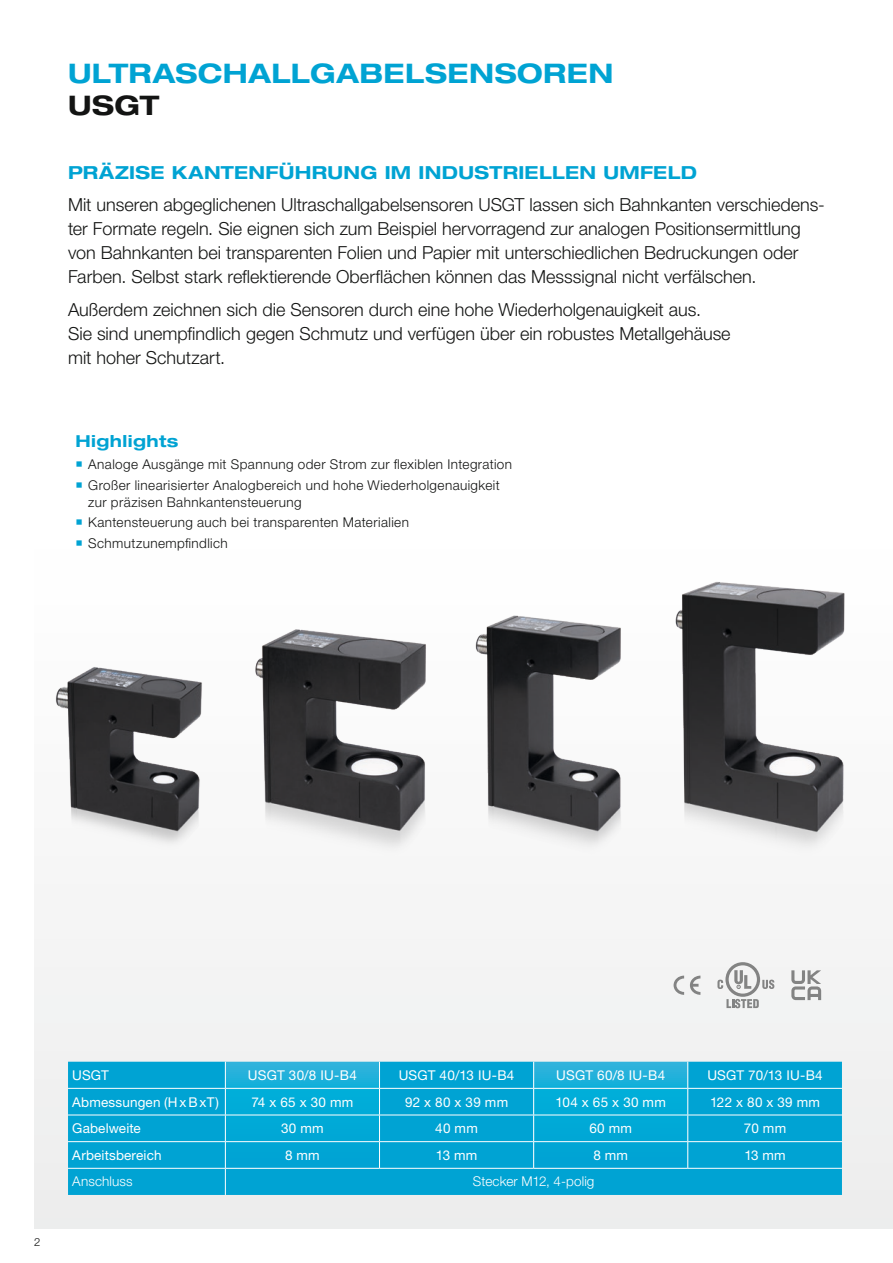
<style>
.page{position:relative;width:893px;height:1263px;background:#fff}
.page>*{position:absolute;margin:0;border:0;box-sizing:border-box;transform-origin:0 0}
.t1{font:700 expanded 27px "Helvetica Neue LTW1 G";letter-spacing:.02em;color:#00a3d3}
.t2{font:700 expanded 27px "Helvetica Neue LTW1 G";color:#131413}
.t3{font:300 18px/24px "Helvetica Neue LTW1 G";color:#131413}
.t4{font:700 expanded 18px "Helvetica Neue LTW1 G";letter-spacing:.02em;color:#00a3d3}
.t5{font:700 expanded 16.5px "Helvetica Neue LTW1 G";letter-spacing:.025em;color:#00a3d3}
.t6{font:300 13.5px/16.5px "Helvetica Neue LTW1 G";letter-spacing:.03em;color:#131413}
.t7{font:13.5px "Helvetica Neue LTW1 G";letter-spacing:.015em;color:#fff}
.t8{font:300 13.5px "Helvetica Neue LTW1 G";letter-spacing:.01em;color:#fff}
.t9{font:300 11.25px "Helvetica Neue LTW1 G";color:#131413}
.s1{color:#00a3d3}
</style>
<div class="page">
<div style="left:34px;top:517px;width:859px;height:712px;background:#f5f5f5"></div>
<div style="left:68px;top:1062px;width:774px;height:133px;background:#00a3d3"></div>
<hr style="left:379px;top:1088px;width:155px;height:1px;background:#fff">
<hr style="left:688px;top:1088px;width:154px;height:1px;background:#fff">
<hr style="left:379px;top:1114px;width:155px;height:1px;background:#fff">
<hr style="left:688px;top:1114px;width:154px;height:1px;background:#fff">
<hr style="left:68px;top:1088px;width:157px;height:1px;background:#fff">
<hr style="left:68px;top:1114px;width:157px;height:1px;background:#fff">
<hr style="left:68px;top:1141px;width:157px;height:1px;background:#fff">
<hr style="left:379px;top:1141px;width:155px;height:1px;background:#fff">
<hr style="left:688px;top:1141px;width:154px;height:1px;background:#fff">
<svg style="left:533px;top:1062px;width:155px;height:106px;background:#12aed8"></svg>
<hr style="left:68px;top:1168px;width:157px;height:1px;background:#fff">
<svg style="left:225px;top:1062px;width:155px;height:133px;background:#13add8"></svg>
<hr style="left:379px;top:1168px;width:155px;height:1px;background:#fff">
<hr style="left:534px;top:1168px;width:154px;height:1px;background:#fff">
<hr style="left:688px;top:1168px;width:154px;height:1px;background:#fff">
<img style="left:56px;top:667px;width:146px;height:175px">
<img style="left:475px;top:615px;width:146px;height:228px">
<img style="left:255px;top:629px;width:171px;height:216px">
<img style="left:665px;top:543px;width:208px;height:300px">
<svg style="left:717px;top:962px;width:57px;height:46px"></svg>
<svg style="left:674px;top:975px;width:26px;height:20px"></svg>
<svg style="left:791px;top:970px;width:30px;height:30px"></svg>
<h1 class="t1" style="left:68px;top:56px;width:547px">ULTRASCHALLGABELSENSOREN</h1>
<h1 class="t2" style="left:68px;top:87px;width:93px">USGT</h1>
<p class="t4" style="left:68px;top:160px;width:630px">PRÄZISE KANTENFÜHRUNG IM INDUSTRIELLEN UMFELD</p>
<p class="t3" style="left:68px;top:193px;width:758px">Mit unseren abgeglichenen Ultraschallgabelsensoren USGT lassen sich Bahnkanten verschiedens&shy;ter Formate regeln. Sie eignen sich zum Beispiel hervorragend zur analogen Positionsermittlung von Bahnkanten bei transparenten Folien und Papier mit unterschiedlichen Bedruckungen oder Farben. Selbst stark reflektierende Oberflächen können das Messsignal nicht verfälschen.</p>
<p class="t3" style="left:68px;top:297px;width:664px">Außerdem zeichnen sich die Sensoren durch eine hohe Wiederholgenauigkeit aus.<br>Sie sind unempfindlich gegen Schmutz und verfügen über ein robustes Metallgehäuse mit hoher Schutzart.</p>
<p class="t5" style="left:75px;top:430px;width:105px">Highlights</p>
<p class="t6" style="left:75px;top:456px;width:438px"><span class="s1">○</span> Analoge Ausgänge mit Spannung oder Strom zur flexiblen Integration</p>
<p class="t6" style="left:88px;top:477px;width:413px;text-indent:-13px"><span class="s1">○</span> Großer linearisierter Analogbereich und hohe Wiederholgenauigkeit zur präzisen Bahnkantensteuerung</p>
<p class="t6" style="left:75px;top:514px;width:335px"><span class="s1">○</span> Kantensteuerung auch bei transparenten Materialien</p>
<p class="t6" style="left:75px;top:535px;width:154px"><span class="s1">○</span> Schmutzunempfindlich</p>
<p class="t9" style="left:34px;top:1234px;width:8px">2</p>
<p class="t7" style="left:72px;top:1067px;width:38px">USGT</p>
<p class="t7" style="left:248px;top:1067px;width:110px">USGT 30/8 IU-B4</p>
<p class="t7" style="left:399px;top:1067px;width:117px">USGT 40/13 IU-B4</p>
<p class="t7" style="left:556px;top:1067px;width:111px">USGT 60/8 IU-B4</p>
<p class="t7" style="left:707px;top:1067px;width:117px">USGT 70/13 IU-B4</p>
<p class="t7" style="left:72px;top:1093px;width:148px">Abmessungen (H x B x T)</p>
<p class="t7" style="left:251px;top:1093px;width:104px">74 x 65 x 30 mm</p>
<p class="t7" style="left:405px;top:1093px;width:105px">92 x 80 x 39 mm</p>
<p class="t7" style="left:556px;top:1093px;width:112px">104 x 65 x 30 mm</p>
<p class="t7" style="left:710px;top:1093px;width:112px">122 x 80 x 39 mm</p>
<p class="t7" style="left:72px;top:1120px;width:70px">Gabelweite</p>
<p class="t7" style="left:281px;top:1120px;width:44px">30 mm</p>
<p class="t7" style="left:435px;top:1120px;width:44px">40 mm</p>
<p class="t7" style="left:589px;top:1120px;width:44px">60 mm</p>
<p class="t7" style="left:744px;top:1120px;width:44px">70 mm</p>
<p class="t7" style="left:72px;top:1147px;width:91px">Arbeitsbereich</p>
<p class="t7" style="left:285px;top:1147px;width:36px">8 mm</p>
<p class="t7" style="left:436px;top:1147px;width:43px">13 mm</p>
<p class="t7" style="left:594px;top:1147px;width:36px">8 mm</p>
<p class="t7" style="left:744px;top:1147px;width:43px">13 mm</p>
<p class="t8" style="left:72px;top:1173px;width:62px">Anschluss</p>
<p class="t8" style="left:473px;top:1173px;width:123px">Stecker M12, 4-polig</p>
</div>
